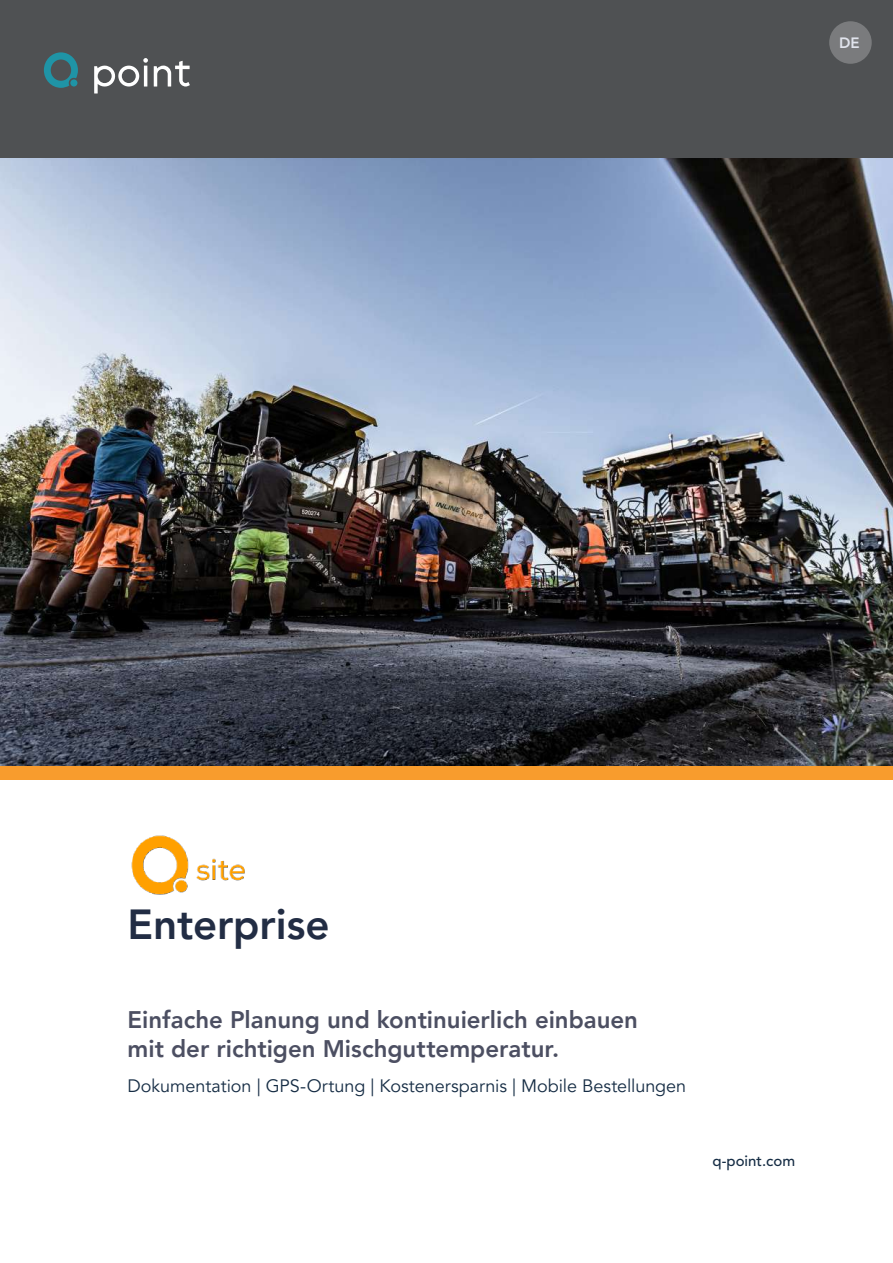
<style>
.page{position:relative;width:893px;height:1263px;background:#fff}
.page>*{position:absolute;margin:0;border:0;box-sizing:border-box;transform-origin:0 0}
.t1{font:800 42px "Avenir LT Pro";letter-spacing:-.005em;color:#222d44}
.t2{font:800 24px/28.5px "Avenir LT Pro";color:#4c4f62}
.t3{font:18px "Avenir LT Pro";color:#152c44}
.t4{font:500 15px "Avenir LT Pro";color:#152c44}
.t5{font:800 15px "Avenir LT Pro";color:#e1e4ed}
</style>
<div class="page">
<div style="left:0;top:765px;width:893px;height:15px;background:#f89c2d"></div>
<img style="left:0;top:157px;width:893px;height:608px">
<img style="left:131px;top:835px;width:114px;height:60px">
<div style="left:0;top:0;width:893px;height:157px;background:#4f5153"></div>
<svg style="left:94px;top:58px;width:54px;height:35px"></svg>
<hr style="left:144px;top:66px;width:3px;height:21px;background:#fff">
<svg style="left:154px;top:61px;width:36px;height:26px"></svg>
<svg style="left:44px;top:52px;width:34px;height:36px"></svg>
<div style="left:70px;top:79px;width:7px;height:8px;background:#1f94a6;border-radius:50%"></div>
<div style="left:829px;top:21px;width:43px;height:43px;background:#7a7b7d;border-radius:50%"></div>
<p class="t5" style="left:839px;top:34px;width:22px">DE</p>
<h1 class="t1" style="left:128px;top:899px;width:203px">Enterprise</h1>
<p class="t2" style="left:128px;top:1006px;width:512px">Einfache Planung und kontinuierlich einbauen mit der richtigen Mischguttemperatur.</p>
<p class="t3" style="left:128px;top:1075px;width:560px">Dokumentation | GPS-Ortung | Kostenersparnis | Mobile Bestellungen</p>
<p class="t4" style="left:713px;top:1152px;width:84px">q-point.com</p>
</div>
